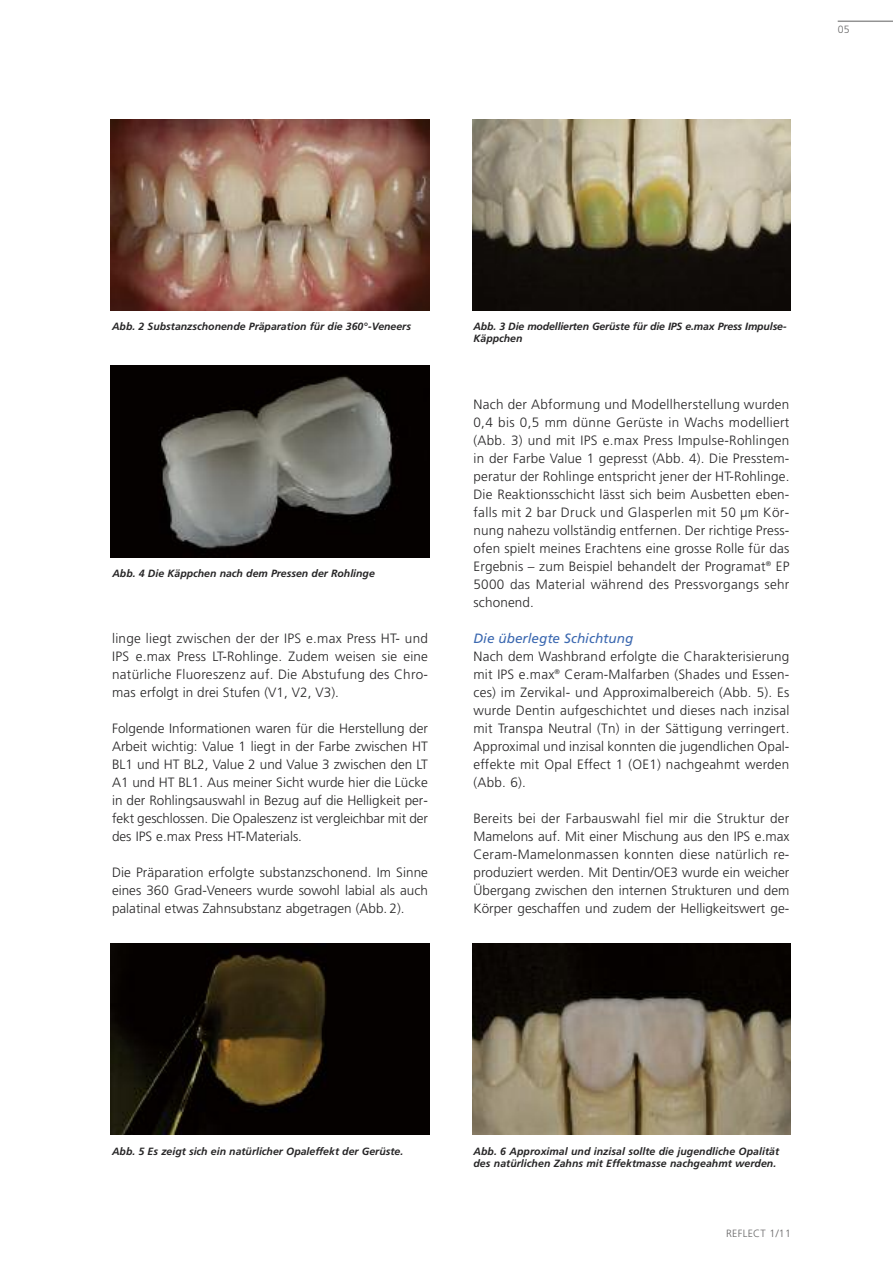
<style>
.page{position:relative;width:893px;height:1263px;background:#fff}
.page>*{position:absolute;margin:0;border:0;box-sizing:border-box;transform-origin:0 0}
.t1{font:300 13.5px/18px "Frutiger";color:#272627;text-align:justify}
.t2{font:italic 13.5px "Frutiger";color:#3b68b0}
.t3{font:italic 700 10.5px/12px "Frutiger";color:#272627}
.t4{font:300 10.5px "Frutiger";letter-spacing:.03em;color:#686768}
</style>
<div class="page">
<hr style="left:838px;top:21px;width:55px;height:1px;background:#939393">
<img style="left:111px;top:119px;width:318px;height:191px">
<img style="left:472px;top:119px;width:319px;height:191px">
<img style="left:111px;top:366px;width:319px;height:191px">
<img style="left:111px;top:943px;width:318px;height:192px">
<img style="left:472px;top:943px;width:319px;height:192px">
<p class="t4" style="left:838px;top:26px;width:13px">05</p>
<p class="t3" style="left:112px;top:321px;width:300px">Abb. 2 Substanzschonende Präparation für die 360°-Veneers</p>
<p class="t3" style="left:473px;top:321px;width:315px">Abb. 3 Die modellierten Gerüste für die IPS e.max Press Impulse-<br>Käppchen</p>
<p class="t3" style="left:112px;top:568px;width:264px">Abb. 4 Die Käppchen nach dem Pressen der Rohlinge</p>
<p class="t1" style="left:112px;top:630px;width:317px">linge liegt zwischen der der IPS e.max Press HT- und IPS e.max Press LT-Rohlinge. Zudem weisen sie eine natürliche Fluoreszenz auf. Die Abstufung des Chro&shy;mas erfolgt in drei Stufen (V1, V2, V3).</p>
<p class="t1" style="left:112px;top:720px;width:317px">Folgende Informationen waren für die Herstellung der Arbeit wichtig: Value 1 liegt in der Farbe zwischen HT BL1 und HT BL2, Value 2 und Value 3 zwischen den LT A1 und HT BL1. Aus meiner Sicht wurde hier die Lücke in der Rohlingsauswahl in Bezug auf die Helligkeit per&shy;fekt geschlossen. Die Opaleszenz ist vergleichbar mit der des IPS e.max Press HT-Materials.</p>
<p class="t1" style="left:112px;top:864px;width:317px">Die Präparation erfolgte substanzschonend. Im Sinne eines 360 Grad-Veneers wurde sowohl labial als auch palatinal etwas Zahnsubstanz abgetragen (Abb. 2).</p>
<p class="t1" style="left:473px;top:396px;width:317px">Nach der Abformung und Modellherstellung wurden 0,4 bis 0,5 mm dünne Gerüste in Wachs modelliert (Abb. 3) und mit IPS e.max Press Impulse-Rohlingen in der Farbe Value 1 gepresst (Abb. 4). Die Presstem&shy;peratur der Rohlinge entspricht jener der HT-Rohlinge.<br>Die Reaktionsschicht lässt sich beim Ausbetten eben&shy;falls mit 2 bar Druck und Glasperlen mit 50 µm Kör&shy;nung nahezu vollständig entfernen. Der richtige Press&shy;ofen spielt meines Erachtens eine grosse Rolle für das Ergebnis – zum Beispiel behandelt der Programat<sup>®</sup> EP 5000 das Material während des Pressvorgangs sehr schonend.</p>
<p class="t2" style="left:473px;top:633px;width:161px">Die überlegte Schichtung</p>
<p class="t1" style="left:473px;top:648px;width:317px">Nach dem Washbrand erfolgte die Charakterisierung mit IPS e.max<sup>®</sup> Ceram-Malfarben (Shades und Essen&shy;ces) im Zervikal- und Approximalbereich (Abb. 5). Es wurde Dentin aufgeschichtet und dieses nach inzisal mit Transpa Neutral (Tn) in der Sättigung verringert.<br>Approximal und inzisal konnten die jugendlichen Opal&shy;effekte mit Opal Effect 1 (OE1) nachgeahmt werden (Abb. 6).</p>
<p class="t1" style="left:473px;top:810px;width:317px">Bereits bei der Farbauswahl fiel mir die Struktur der Mamelons auf. Mit einer Mischung aus den IPS e.max Ceram-Mamelonmassen konnten diese natürlich re&shy;produziert werden. Mit Dentin/OE3 wurde ein weicher Übergang zwischen den internen Strukturen und dem Körper geschaffen und zudem der Helligkeitswert ge-</p>
<p class="t3" style="left:112px;top:1146px;width:293px">Abb. 5 Es zeigt sich ein natürlicher Opaleffekt der Gerüste.</p>
<p class="t3" style="left:473px;top:1146px;width:307px">Abb. 6 Approximal und inzisal sollte die jugendliche Opalität des natürlichen Zahns mit Effektmasse nachgeahmt werden.</p>
<p class="t4" style="left:726px;top:1229px;width:66px">REFLECT 1/11</p>
</div>
